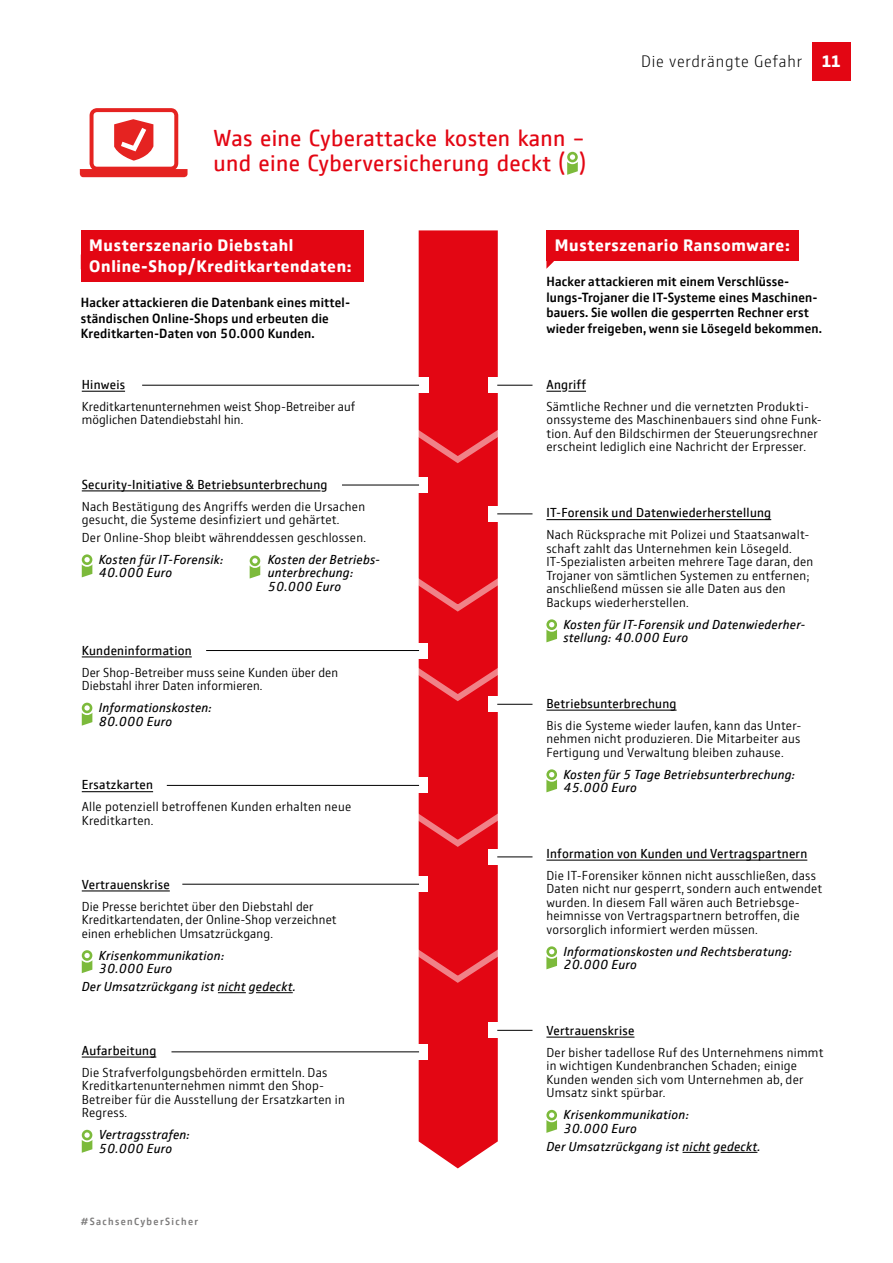
<style>
.page{position:relative;width:893px;height:1263px;background:#fff}
.page>*{position:absolute;margin:0;border:0;box-sizing:border-box;transform-origin:0 0}
.t1{font:24px/25.5px "GD Vtype";letter-spacing:.015em;color:#e30613}
.t2{font:700 17.25px/21px "GD Vtype";letter-spacing:.04em;color:#fff}
.t3{font:200 17.25px "GD Vtype";letter-spacing:.05em;color:#000}
.t4{font:300 13.5px/13.5px "GD Vtype";letter-spacing:.02em;color:#000}
.t5{font:italic 13.5px/13.5px "GD Vtype";letter-spacing:.02em;color:#000}
.t6{font:500 13.5px/15.8px "GD Vtype";letter-spacing:.015em;color:#000}
.t7{font:13.5px "GD Vtype";letter-spacing:.02em;color:#000}
.t8{font:500 10.5px "GD Vtype";letter-spacing:.13em;color:#7c7b7b}
.s1{font-weight:700;color:#fff}
</style>
<div class="page">
<div style="left:812px;top:43px;width:38px;height:38px;background:#e30613"></div>
<svg style="left:567px;top:152px;width:11px;height:23px"></svg>
<div style="left:81px;top:230px;width:283px;height:52px;background:#e30613"></div>
<div style="left:546px;top:230px;width:252px;height:31px;background:#e30613"></div>
<svg style="left:546px;top:261px;width:8px;height:8px"></svg>
<div style="left:419px;top:230px;width:79px;height:938px;background:#e30613"></div>
<svg style="left:418px;top:422px;width:80px;height:45px;background:#e51c28"></svg>
<svg style="left:418px;top:570px;width:80px;height:45px;background:#e51c28"></svg>
<svg style="left:418px;top:660px;width:93px;height:45px;background:#e83944"></svg>
<svg style="left:418px;top:806px;width:80px;height:44px;background:#e51c28"></svg>
<svg style="left:418px;top:942px;width:80px;height:44px;background:#e51c28"></svg>
<hr style="left:82px;top:391px;width:43px;height:1px;background:#000">
<div style="left:415px;top:377px;width:13px;height:16px;background:#fff"></div>
<hr style="left:142px;top:385px;width:277px;height:1px;background:#000">
<hr style="left:82px;top:490px;width:239px;height:1px;background:#000">
<svg style="left:82px;top:554px;width:10px;height:23px"></svg>
<svg style="left:250px;top:555px;width:10px;height:23px"></svg>
<div style="left:413px;top:477px;width:15px;height:16px;background:#fff"></div>
<hr style="left:342px;top:485px;width:77px;height:1px;background:#000">
<hr style="left:82px;top:791px;width:71px;height:1px;background:#000">
<div style="left:413px;top:778px;width:15px;height:15px;background:#fff"></div>
<hr style="left:167px;top:785px;width:252px;height:1px;background:#000">
<hr style="left:82px;top:656px;width:110px;height:1px;background:#000">
<svg style="left:82px;top:703px;width:10px;height:23px"></svg>
<div style="left:413px;top:643px;width:15px;height:15px;background:#fff"></div>
<hr style="left:206px;top:650px;width:213px;height:1px;background:#000">
<hr style="left:82px;top:1056px;width:74px;height:1px;background:#000">
<svg style="left:82px;top:1130px;width:10px;height:23px"></svg>
<div style="left:413px;top:1044px;width:15px;height:15px;background:#fff"></div>
<hr style="left:171px;top:1051px;width:248px;height:1px;background:#000">
<hr style="left:82px;top:890px;width:88px;height:1px;background:#000">
<svg style="left:218px;top:992px;width:28px;height:1px"></svg>
<hr style="left:256px;top:992px;width:37px;height:1px;background:#000">
<svg style="left:82px;top:950px;width:10px;height:23px"></svg>
<div style="left:413px;top:876px;width:15px;height:16px;background:#fff"></div>
<hr style="left:182px;top:884px;width:237px;height:1px;background:#000">
<svg style="left:546px;top:391px;width:15px;height:1px"></svg>
<svg style="left:568px;top:391px;width:18px;height:1px"></svg>
<div style="left:488px;top:377px;width:16px;height:16px;background:#fff"></div>
<hr style="left:497px;top:385px;width:35px;height:1px;background:#000">
<hr style="left:546px;top:519px;width:225px;height:1px;background:#000">
<svg style="left:546px;top:619px;width:11px;height:23px"></svg>
<div style="left:488px;top:506px;width:16px;height:16px;background:#fff"></div>
<hr style="left:497px;top:513px;width:35px;height:1px;background:#000">
<hr style="left:546px;top:710px;width:131px;height:1px;background:#000">
<svg style="left:546px;top:769px;width:11px;height:23px"></svg>
<div style="left:488px;top:696px;width:16px;height:16px;background:#fff"></div>
<hr style="left:497px;top:704px;width:35px;height:1px;background:#000">
<hr style="left:546px;top:859px;width:261px;height:2px;background:#000">
<svg style="left:546px;top:946px;width:11px;height:23px"></svg>
<div style="left:488px;top:849px;width:16px;height:16px;background:#fff"></div>
<hr style="left:497px;top:856px;width:35px;height:1px;background:#000">
<hr style="left:546px;top:1036px;width:88px;height:2px;background:#000">
<svg style="left:683px;top:1152px;width:28px;height:1px"></svg>
<hr style="left:721px;top:1152px;width:36px;height:1px;background:#000">
<svg style="left:546px;top:1110px;width:11px;height:23px"></svg>
<div style="left:488px;top:1022px;width:16px;height:16px;background:#fff"></div>
<hr style="left:497px;top:1030px;width:35px;height:1px;background:#000">
<svg style="left:80px;top:108px;width:108px;height:69px"></svg>
<h1 class="t1" style="left:214px;top:124px;width:374px">Was eine Cyberattacke kosten kann – und eine Cyberversicherung deckt ( )</h1>
<p class="t3" style="left:641px;top:49px;width:201px">Die verdrängte Gefahr <span class="s1">11</span></p>
<p class="t2" style="left:89px;top:234px;width:264px">Musterszenario Diebstahl<br>Online-Shop/Kreditkartendaten:</p>
<p class="t6" style="left:81px;top:294px;width:269px">Hacker attackieren die Datenbank eines mittel&shy;ständischen Online-Shops und erbeuten die<br>Kreditkarten-Daten von 50.000 Kunden.</p>
<p class="t7" style="left:82px;top:375px;width:45px">Hinweis</p>
<p class="t4" style="left:82px;top:399px;width:275px">Kreditkartenunternehmen weist Shop-Betreiber auf möglichen Datendiebstahl hin.</p>
<p class="t7" style="left:82px;top:475px;width:247px">Security-Initiative &amp; Betriebsunterbrechung</p>
<p class="t4" style="left:82px;top:499px;width:285px">Nach Bestätigung des Angriffs werden die Ursachen gesucht, die Systeme desinfiziert und gehärtet.</p>
<p class="t4" style="left:82px;top:530px;width:286px">Der Online-Shop bleibt währenddessen geschlossen.</p>
<p class="t5" style="left:99px;top:552px;width:126px">Kosten für IT-Forensik:</p>
<p class="t5" style="left:268px;top:552px;width:114px">Kosten der Betriebs-</p>
<p class="t5" style="left:99px;top:565px;width:75px">40.000 Euro</p>
<p class="t5" style="left:268px;top:565px;width:87px">unterbrechung:<br>50.000 Euro</p>
<p class="t7" style="left:82px;top:641px;width:111px">Kundeninformation</p>
<p class="t4" style="left:82px;top:665px;width:258px">Der Shop-Betreiber muss seine Kunden über den<br>Diebstahl ihrer Daten informieren.</p>
<p class="t5" style="left:99px;top:700px;width:115px">Informationskosten:<br>80.000 Euro</p>
<p class="t7" style="left:82px;top:775px;width:73px">Ersatzkarten</p>
<p class="t4" style="left:82px;top:799px;width:271px">Alle potenziell betroffenen Kunden erhalten neue<br>Kreditkarten.</p>
<p class="t7" style="left:82px;top:875px;width:90px">Vertrauenskrise</p>
<p class="t4" style="left:82px;top:899px;width:256px">Die Presse berichtet über den Diebstahl der<br>Kreditkartendaten, der Online-Shop verzeichnet einen erheblichen Umsatzrückgang.</p>
<p class="t5" style="left:99px;top:948px;width:127px">Krisenkommunikation:<br>30.000 Euro</p>
<p class="t5" style="left:82px;top:979px;width:215px">Der Umsatzrückgang ist nicht gedeckt.</p>
<p class="t7" style="left:82px;top:1041px;width:76px">Aufarbeitung</p>
<p class="t4" style="left:82px;top:1065px;width:265px">Die Strafverfolgungsbehörden ermitteln. Das Kreditkartenunternehmen nimmt den Shop-Betreiber für die Ausstellung der Ersatzkarten in Regress.</p>
<p class="t5" style="left:99px;top:1127px;width:93px">Vertragsstrafen:<br>50.000 Euro</p>
<p class="t8" style="left:81px;top:1214px;width:119px">#SachsenCyberSicher</p>
<p class="t2" style="left:555px;top:234px;width:236px">Musterszenario Ransomware:</p>
<p class="t6" style="left:546px;top:273px;width:277px">Hacker attackieren mit einem Verschlüsse&shy;lungs-Trojaner die IT-Systeme eines Maschinen&shy;bauers. Sie wollen die gesperrten Rechner erst wieder freigeben, wenn sie Lösegeld bekommen.</p>
<p class="t7" style="left:546px;top:375px;width:41px">Angriff</p>
<p class="t4" style="left:546px;top:399px;width:277px">Sämtliche Rechner und die vernetzten Produkti&shy;onssysteme des Maschinenbauers sind ohne Funk&shy;tion. Auf den Bildschirmen der Steuerungsrechner erscheint lediglich eine Nachricht der Erpresser.</p>
<p class="t7" style="left:546px;top:503px;width:226px">IT-Forensik und Datenwiederherstellung</p>
<p class="t4" style="left:546px;top:527px;width:268px">Nach Rücksprache mit Polizei und Staatsanwalt&shy;schaft zahlt das Unternehmen kein Lösegeld.<br>IT-Spezialisten arbeiten mehrere Tage daran, den Trojaner von sämtlichen Systemen zu entfernen; anschließend müssen sie alle Daten aus den Backups wiederherstellen.</p>
<p class="t5" style="left:563px;top:617px;width:244px">Kosten für IT-Forensik und Datenwiederher&shy;stellung: 40.000 Euro</p>
<p class="t7" style="left:546px;top:694px;width:132px">Betriebsunterbrechung</p>
<p class="t4" style="left:546px;top:718px;width:256px;text-align:justify">Bis die Systeme wieder laufen, kann das Unter&shy;nehmen nicht produzieren. Die Mitarbeiter aus Fertigung und Verwaltung bleiben zuhause.</p>
<p class="t5" style="left:563px;top:767px;width:233px">Kosten für 5 Tage Betriebsunterbrechung:<br>45.000 Euro</p>
<p class="t7" style="left:546px;top:844px;width:262px">Information von Kunden und Vertragspartnern</p>
<p class="t4" style="left:546px;top:868px;width:277px">Die IT-Forensiker können nicht ausschließen, dass Daten nicht nur gesperrt, sondern auch entwendet wurden. In diesem Fall wären auch Betriebsge&shy;heimnisse von Vertragspartnern betroffen, die vorsorglich informiert werden müssen.</p>
<p class="t5" style="left:563px;top:944px;width:230px">Informationskosten und Rechtsberatung:<br>20.000 Euro</p>
<p class="t7" style="left:546px;top:1021px;width:90px">Vertrauenskrise</p>
<p class="t4" style="left:546px;top:1045px;width:278px">Der bisher tadellose Ruf des Unternehmens nimmt in wichtigen Kundenbranchen Schaden; einige Kunden wenden sich vom Unternehmen ab, der Umsatz sinkt spürbar.</p>
<p class="t5" style="left:563px;top:1107px;width:127px">Krisenkommunikation:<br>30.000 Euro</p>
<p class="t5" style="left:546px;top:1139px;width:215px">Der Umsatzrückgang ist nicht gedeckt.</p>
</div>
